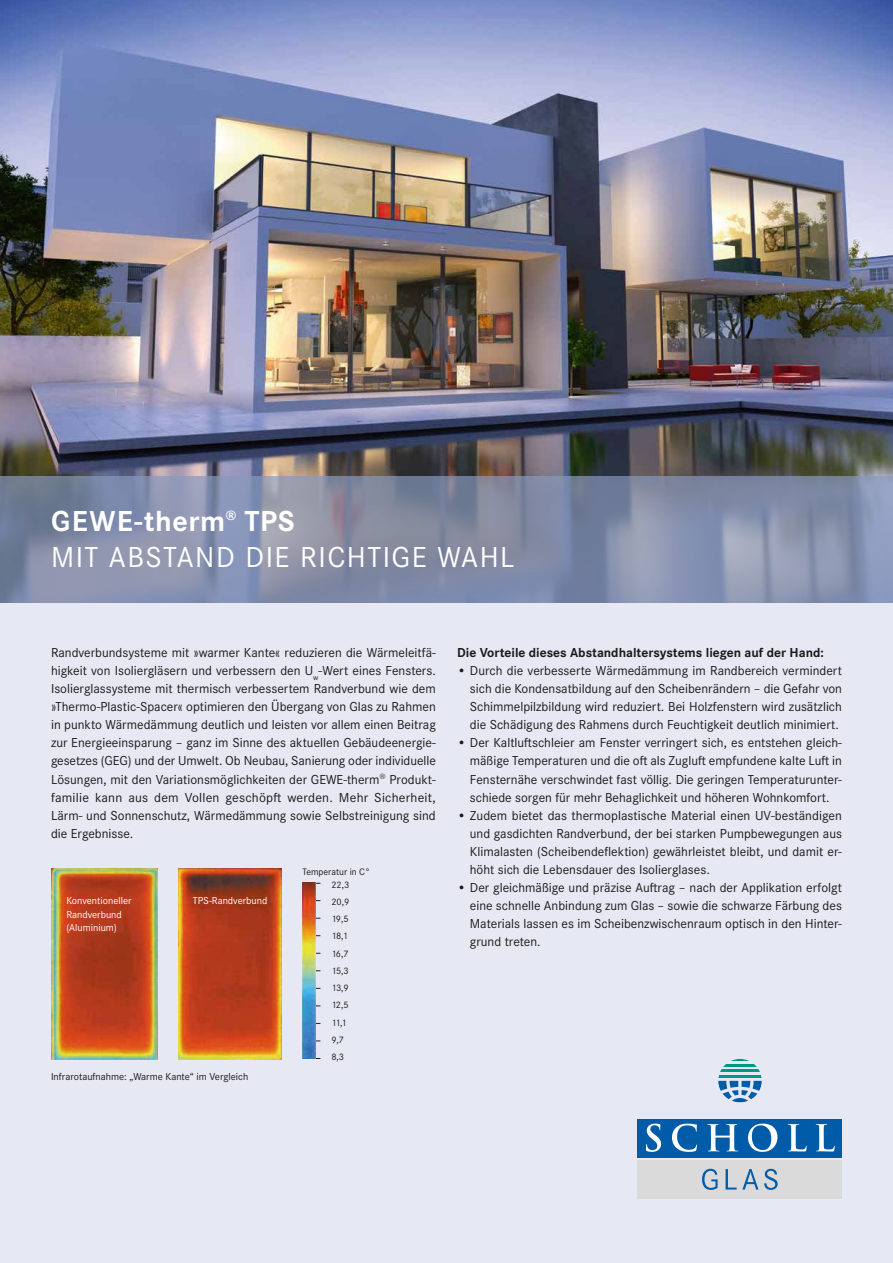
<style>
.page{position:relative;width:893px;height:1263px;background:#e6e9f4}
.page>*{position:absolute;margin:0;border:0;box-sizing:border-box;transform-origin:0 0}
.t1{font:30px/36.2px "Corporate S Pro";letter-spacing:.05em;color:#fff}
.t2{font:13.5px/18px "Corporate S Pro";color:#1a1a18;text-align:justify}
.t3{font:700 13.5px "Corporate S Pro";color:#1a1a18}
.t4{font:10.5px/13.5px "Corporate S Pro";color:#fff}
.t5{font:10.5px "Corporate S Pro";color:#1a1a18}
.t6{font:9.75px/17.2px "Corporate S";letter-spacing:-.055em;color:#1a1a18}
.t7{font:9.75px "Corporate S Pro";color:#1a1a18}
.s1{font-weight:700}
</style>
<div class="page">
<div style="left:638px;top:1160px;width:204px;height:39px;background:#dadada"></div>
<svg style="left:718px;top:1081px;width:44px;height:21px"></svg>
<hr style="left:718px;top:1075px;width:44px;height:3px;background:#009881">
<hr style="left:720px;top:1069px;width:40px;height:3px;background:#009881">
<hr style="left:723px;top:1064px;width:33px;height:2px;background:#009881">
<svg style="left:731px;top:1059px;width:18px;height:2px"></svg>
<div style="left:638px;top:1119px;width:204px;height:39px;background:#005ca9"></div>
<svg style="left:672px;top:1123px;width:25px;height:29px"></svg>
<svg style="left:646px;top:1123px;width:15px;height:29px"></svg>
<svg style="left:816px;top:1124px;width:19px;height:27px"></svg>
<svg style="left:788px;top:1124px;width:19px;height:27px"></svg>
<svg style="left:707px;top:1124px;width:31px;height:27px"></svg>
<svg style="left:748px;top:1123px;width:29px;height:29px"></svg>
<svg style="left:702px;top:1169px;width:16px;height:21px"></svg>
<svg style="left:726px;top:1169px;width:32px;height:20px"></svg>
<svg style="left:764px;top:1169px;width:14px;height:21px"></svg>
<img style="left:0;top:0;width:893px;height:476px">
<svg style="left:0;top:476px;width:893px;height:127px;background:#848da8"></svg>
<img style="left:51px;top:868px;width:107px;height:191px">
<img style="left:179px;top:868px;width:103px;height:191px">
<img style="left:302px;top:883px;width:13px;height:176px">
<h1 class="t1" style="left:51px;top:500px;width:465px"><span class="s1">GEWE-therm</span><sup>®</sup> <span class="s1">TPS<br></span>MIT ABSTAND DIE RICHTIGE WAHL</h1>
<p class="t2" style="left:51px;top:642px;width:386px">Randverbundsysteme mit »warmer Kante« reduzieren die Wärmeleitfä&shy;higkeit von Isoliergläsern und verbessern den U<sub>w</sub>-Wert eines Fensters.<br>Isolierglassysteme mit thermisch verbessertem Randverbund wie dem »Thermo-Plastic-Spacer« optimieren den Übergang von Glas zu Rahmen in punkto Wärmedämmung deutlich und leisten vor allem einen Beitrag zur Energieeinsparung – ganz im Sinne des aktuellen Gebäudeenergie&shy;gesetzes (GEG) und der Umwelt. Ob Neubau, Sanierung oder individuelle Lösungen, mit den Variationsmöglichkeiten der GEWE-therm<sup>®</sup> Produkt&shy;familie kann aus dem Vollen geschöpft werden. Mehr Sicherheit, Lärm- und Sonnenschutz, Wärmedämmung sowie Selbstreinigung sind die Ergebnisse.</p>
<p class="t3" style="left:457px;top:642px;width:368px">Die Vorteile dieses Abstandhaltersystems liegen auf der Hand:</p>
<p class="t2" style="left:470px;top:660px;width:374px;text-indent:-13px">• Durch die verbesserte Wärmedämmung im Randbereich vermindert sich die Kondensatbildung auf den Scheibenrändern – die Gefahr von Schimmelpilzbildung wird reduziert. Bei Holzfenstern wird zusätzlich die Schädigung des Rahmens durch Feuchtigkeit deutlich minimiert.</p>
<p class="t2" style="left:470px;top:733px;width:374px;text-indent:-13px">• Der Kaltluftschleier am Fenster verringert sich, es entstehen gleich&shy;mäßige Temperaturen und die oft als Zugluft empfundene kalte Luft in Fensternähe verschwindet fast völlig. Die geringen Temperaturunter&shy;schiede sorgen für mehr Behaglichkeit und höheren Wohnkomfort.</p>
<p class="t2" style="left:470px;top:805px;width:374px;text-indent:-13px">• Zudem bietet das thermoplastische Material einen UV-beständigen und gasdichten Randverbund, der bei starken Pumpbewegungen aus Klimalasten (Scheibendeflektion) gewährleistet bleibt, und damit er&shy;höht sich die Lebensdauer des Isolierglases.</p>
<p class="t2" style="left:470px;top:877px;width:374px;text-indent:-13px">• Der gleichmäßige und präzise Auftrag – nach der Applikation erfolgt eine schnelle Anbindung zum Glas – sowie die schwarze Färbung des Materials lassen es im Scheibenzwischenraum optisch in den Hinter&shy;grund treten.</p>
<p class="t7" style="left:302px;top:864px;width:69px">Temperatur in C°</p>
<p class="t6" style="left:331px;top:876px;width:19px">22,3<br>20,9<br>19,5<br>18,1<br>16,7<br>15,3<br>13,9<br>12,5<br>11,1<br>9,7<br>8,3</p>
<p class="t4" style="left:66px;top:893px;width:67px">Konventioneller<br>Randverbund (Aluminium)</p>
<p class="t4" style="left:193px;top:893px;width:76px">TPS-Randverbund</p>
<p class="t5" style="left:51px;top:1069px;width:199px">Infrarotaufnahme: „Warme Kante“ im Vergleich</p>
</div>
